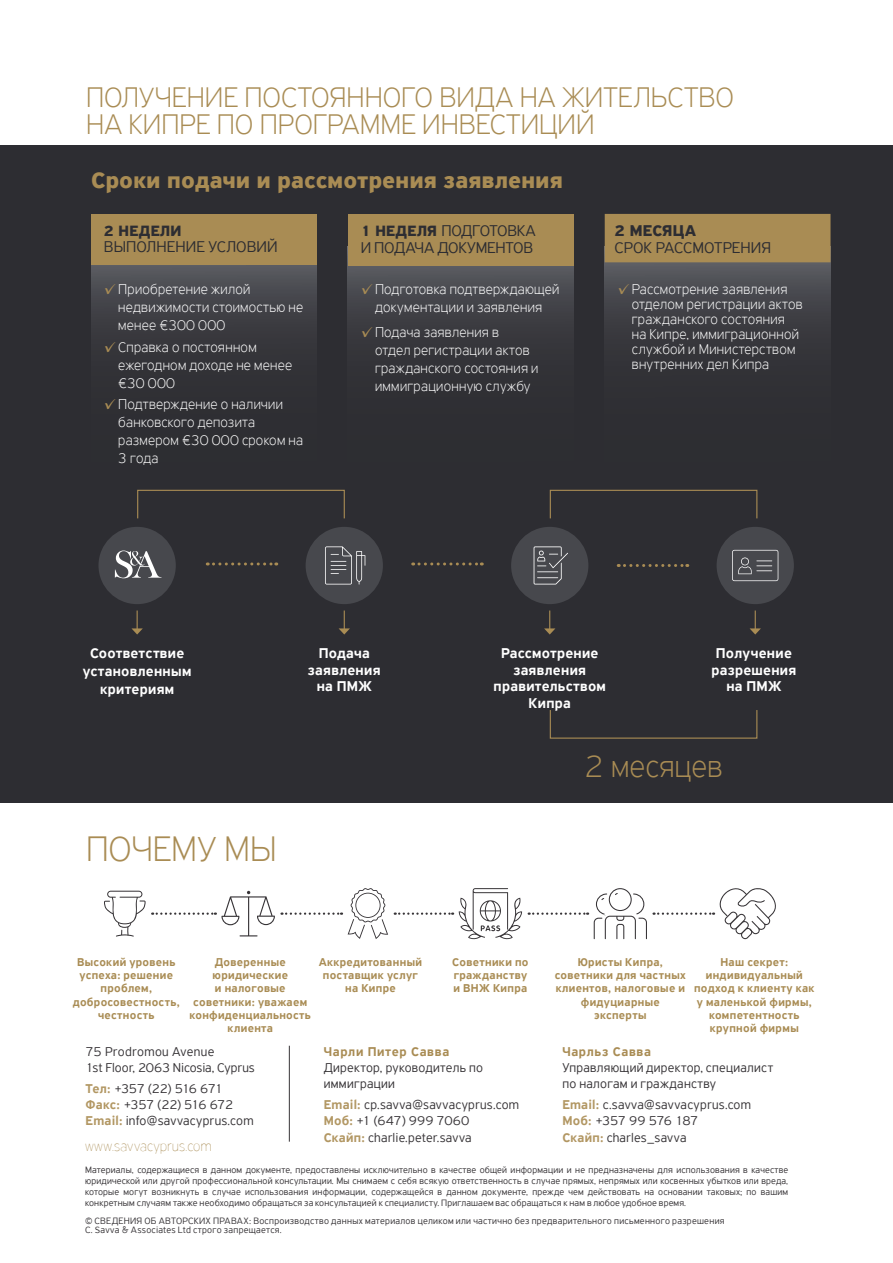
<style>
.page{position:relative;width:893px;height:1263px;background:#fff}
.page>*{position:absolute;margin:0;border:0;box-sizing:border-box;transform-origin:0 0}
.t1{font:100 37.5px "PF Highway Sans Pro";letter-spacing:-.005em;color:#a98c54}
.t2{font:100 33px "PF Highway Sans Pro";letter-spacing:.005em;color:#a98c54}
.t3{font:100 30px/27px "PF Highway Sans Pro";color:#a98c54}
.t4{font:700 24px "PF Highway Sans Pro";letter-spacing:.01em;color:#a98c54}
.t5{font:300 16.5px/16.5px "PF Highway Sans Pro";letter-spacing:-.005em;color:#2d2d32}
.t6{font:700 16.5px "PF Highway Sans Pro";letter-spacing:.015em;color:#2d2d32}
.t7{font:700 15.75px "PF Highway Sans Pro";letter-spacing:.015em;color:#2d2d32}
.t8{font:100 15px/18px "PF Highway Sans Pro";letter-spacing:.02em;color:#fff}
.t9{font:500 15px/16.5px "PF Highway Sans Pro";letter-spacing:.02em;color:#fff;text-align:center}
.t10{font:100 15px "PF Highway Sans Pro";letter-spacing:.015em;color:#a98c54}
.t11{font:300 13.5px/16.2px "PF Highway Sans Pro";letter-spacing:.015em;color:#373437}
.t12{font:500 13.5px "PF Highway Sans Pro";letter-spacing:.05em;color:#a98c54}
.t13{font:500 12px/13.2px "PF Highway Sans Pro";letter-spacing:.025em;color:#a98c54;text-align:center}
.t14{font:300 9.75px/10.9px "PF Highway Sans Pro";letter-spacing:.025em;color:#373437;text-align:justify}
.s1{font-weight:400;color:#a98c54}
.s2{font-weight:700;font-size:15.75px}
.s3{font-weight:500;color:#b29763}
</style>
<div class="page">
<div style="left:0;top:145px;width:893px;height:658px;background:#2d2d32"></div>
<svg style="left:91px;top:265px;width:226px;height:225px"></svg>
<div style="left:91px;top:214px;width:226px;height:51px;background:#a98c54"></div>
<svg style="left:348px;top:266px;width:225px;height:251px"></svg>
<div style="left:348px;top:214px;width:225px;height:52px;background:#a98c54"></div>
<svg style="left:605px;top:262px;width:225px;height:255px"></svg>
<div style="left:605px;top:214px;width:225px;height:48px;background:#a98c54"></div>
<svg style="left:281px;top:912px;width:61px;height:3px"></svg>
<svg style="left:395px;top:912px;width:58px;height:3px"></svg>
<svg style="left:529px;top:912px;width:59px;height:3px"></svg>
<hr style="left:289px;top:1046px;width:1px;height:96px;background:#373437">
<svg style="left:104px;top:891px;width:42px;height:46px"></svg>
<svg style="left:152px;top:891px;width:123px;height:45px"></svg>
<svg style="left:348px;top:888px;width:40px;height:51px"></svg>
<svg style="left:459px;top:888px;width:63px;height:51px"></svg>
<svg style="left:594px;top:888px;width:53px;height:51px"></svg>
<svg style="left:654px;top:888px;width:122px;height:51px"></svg>
<div style="left:137px;top:490px;width:208px;height:29px;border:1px solid #a98c54"></div>
<div style="left:550px;top:490px;width:207px;height:29px;border:1px solid #a98c54"></div>
<div style="left:550px;top:709px;width:207px;height:30px;border:1px solid #a98c54"></div>
<svg style="left:618px;top:564px;width:70px;height:3px"></svg>
<svg style="left:413px;top:562px;width:69px;height:3px"></svg>
<svg style="left:207px;top:562px;width:70px;height:3px"></svg>
<div style="left:98px;top:527px;width:78px;height:77px;background:#47484d;border-radius:50%"></div>
<svg style="left:115px;top:550px;width:47px;height:28px"></svg>
<svg style="left:131px;top:610px;width:12px;height:24px"></svg>
<svg style="left:339px;top:610px;width:11px;height:24px"></svg>
<div style="left:306px;top:527px;width:77px;height:77px;background:#47484d;border-radius:50%"></div>
<svg style="left:325px;top:546px;width:40px;height:38px"></svg>
<svg style="left:750px;top:610px;width:11px;height:24px"></svg>
<div style="left:717px;top:527px;width:77px;height:77px;background:#47484d;border-radius:50%"></div>
<svg style="left:732px;top:550px;width:46px;height:31px"></svg>
<svg style="left:544px;top:610px;width:11px;height:24px"></svg>
<div style="left:511px;top:527px;width:77px;height:77px;background:#47484d;border-radius:50%"></div>
<svg style="left:534px;top:546px;width:34px;height:38px"></svg>
<h3 class="t3" style="left:86px;top:84px;width:650px">ПОЛУЧЕНИЕ ПОСТОЯННОГО ВИДА НА ЖИТЕЛЬСТВО<br>НА КИПРЕ ПО ПРОГРАММЕ ИНВЕСТИЦИЙ</h3>
<h3 class="t4" style="left:91px;top:166px;width:473px">Сроки подачи и рассмотрения заявления</h3>
<h3 class="t7" style="left:104px;top:221px;width:79px">2 НЕДЕЛИ</h3>
<h3 class="t5" style="left:104px;top:239px;width:175px">ВЫПОЛНЕНИЕ УСЛОВИЙ</h3>
<h3 class="t8" style="left:118px;top:280px;width:186px;text-indent:-14px"><span class="s1">✓</span> Приобретение жилой недвижимости стоимостью не менее €300 000</h3>
<h3 class="t8" style="left:118px;top:338px;width:175px;text-indent:-14px"><span class="s1">✓</span> Справка о постоянном ежегодном доходе не менее €30 000</h3>
<h3 class="t8" style="left:118px;top:395px;width:186px;text-indent:-14px"><span class="s1">✓</span> Подтверждение о наличии банковского депозита размером €30 000 сроком на<br>3 года</h3>
<h3 class="t5" style="left:361px;top:223px;width:177px"><span class="s2">1 НЕДЕЛЯ</span> ПОДГОТОВКА<br>И ПОДАЧА ДОКУМЕНТОВ</h3>
<h3 class="t8" style="left:361px;top:280px;width:200px;text-align:center"><span class="s1">✓</span> Подготовка подтверждающей документации и заявления</h3>
<h3 class="t8" style="left:375px;top:323px;width:165px;text-indent:-14px"><span class="s1">✓</span> Подача заявления в<br>отдел регистрации актов гражданского состояния и иммиграционную службу</h3>
<h3 class="t6" style="left:614px;top:221px;width:83px">2 МЕСЯЦА</h3>
<h3 class="t5" style="left:614px;top:239px;width:158px">СРОК РАССМОТРЕНИЯ</h3>
<h3 class="t8" style="left:632px;top:282px;width:172px;line-height:15px;text-indent:-14px"><span class="s1">✓</span> Рассмотрение заявления отделом регистрации актов гражданского состояния на Кипре, иммиграционной службой и Министерством внутренних дел Кипра</h3>
<h3 class="t9" style="left:83px;top:644px;width:110px;line-height:18px">Соответствие установленным критериям</h3>
<h3 class="t9" style="left:308px;top:645px;width:74px">Подача заявления на ПМЖ</h3>
<h3 class="t9" style="left:711px;top:645px;width:86px">Получение разрешения на ПМЖ</h3>
<h3 class="t9" style="left:493px;top:645px;width:114px">Рассмотрение заявления правительством<br>Кипра</h3>
<h1 class="t1" style="left:86px;top:827px;width:192px">ПОЧЕМУ МЫ</h1>
<h2 class="t2" style="left:585px;top:747px;width:139px">2 месяцев</h2>
<p class="t13" style="left:73px;top:956px;width:109px">Высокий уровень успеха: решение проблем, добросовестность, честность</p>
<p class="t13" style="left:319px;top:956px;width:105px">Аккредитованный поставщик услуг на Кипре</p>
<p class="t13" style="left:555px;top:956px;width:133px">Юристы Кипра, советники для частных клиентов, налоговые и фидуциарные эксперты</p>
<p class="t13" style="left:189px;top:956px;width:123px">Доверенные юридические<br>и налоговые советники: уважаем конфиденциальность клиента</p>
<p class="t13" style="left:452px;top:956px;width:78px;text-align:justify">Советники по гражданству и ВНЖ Кипра</p>
<p class="t13" style="left:694px;top:956px;width:122px">Наш секрет: индивидуальный подход к клиенту как у маленькой фирмы, компетентность крупной фирмы</p>
<h3 class="t11" style="left:86px;top:1043px;width:171px">75 Prodromou Avenue<br>1st Floor, 2063 Nicosia, Cyprus</h3>
<h3 class="t11" style="left:86px;top:1080px;width:169px"><span class="s3">Тел:</span> +357 (22) 516 671<br><span class="s3">Факс:</span> +357 (22) 516 672<br><span class="s3">Email:</span> info@savvacyprus.com</h3>
<h3 class="t12" style="left:562px;top:1043px;width:90px">Чарльз Савва</h3>
<h3 class="t11" style="left:562px;top:1059px;width:212px">Управляющий директор, специалист по налогам и гражданству</h3>
<h3 class="t11" style="left:562px;top:1097px;width:190px"><span class="s3">Email:</span> c.savva@savvacyprus.com<br><span class="s3">Mоб:</span> +357 99 576 187<br><span class="s3">Скайп:</span> charles_savva</h3>
<p class="t14" style="left:85px;top:1164px;width:705px">Материалы, содержащиеся в данном документе, предоставлены исключительно в качестве общей информации и не предназначены для использования в качестве юридической или другой профессиональной консультации. Мы снимаем с себя всякую ответственность в случае прямых, непрямых или косвенных убытков или вреда, которые могут возникнуть в случае использования информации, содержащейся в данном документе, прежде чем действовать на основании таковых; по вашим конкретным случаям также необходимо обращаться за консультацией к специалисту. Приглашаем вас обращаться к нам в любое удобное время.</p>
<p class="t14" style="left:85px;top:1215px;width:641px;line-height:9.8px">© СВЕДЕНИЯ ОБ АВТОРСКИХ ПРАВАХ: Воспроизводство данных материалов целиком или частично без предварительного письменного разрешения<br>C. Savva &amp; Associates Ltd строго запрещается.</p>
<h3 class="t12" style="left:324px;top:1043px;width:127px">Чарли Питер Савва</h3>
<h3 class="t11" style="left:324px;top:1059px;width:161px">Директор, руководитель по иммиграции</h3>
<h3 class="t11" style="left:324px;top:1097px;width:197px"><span class="s3">Email:</span> cp.savva@savvacyprus.com<br><span class="s3">Mоб:</span> +1 (647) 999 7060<br><span class="s3">Скайп:</span> charlie.peter.savva</h3>
<h3 class="t10" style="left:85px;top:1137px;width:128px">www.savvacyprus.com</h3>
</div>
